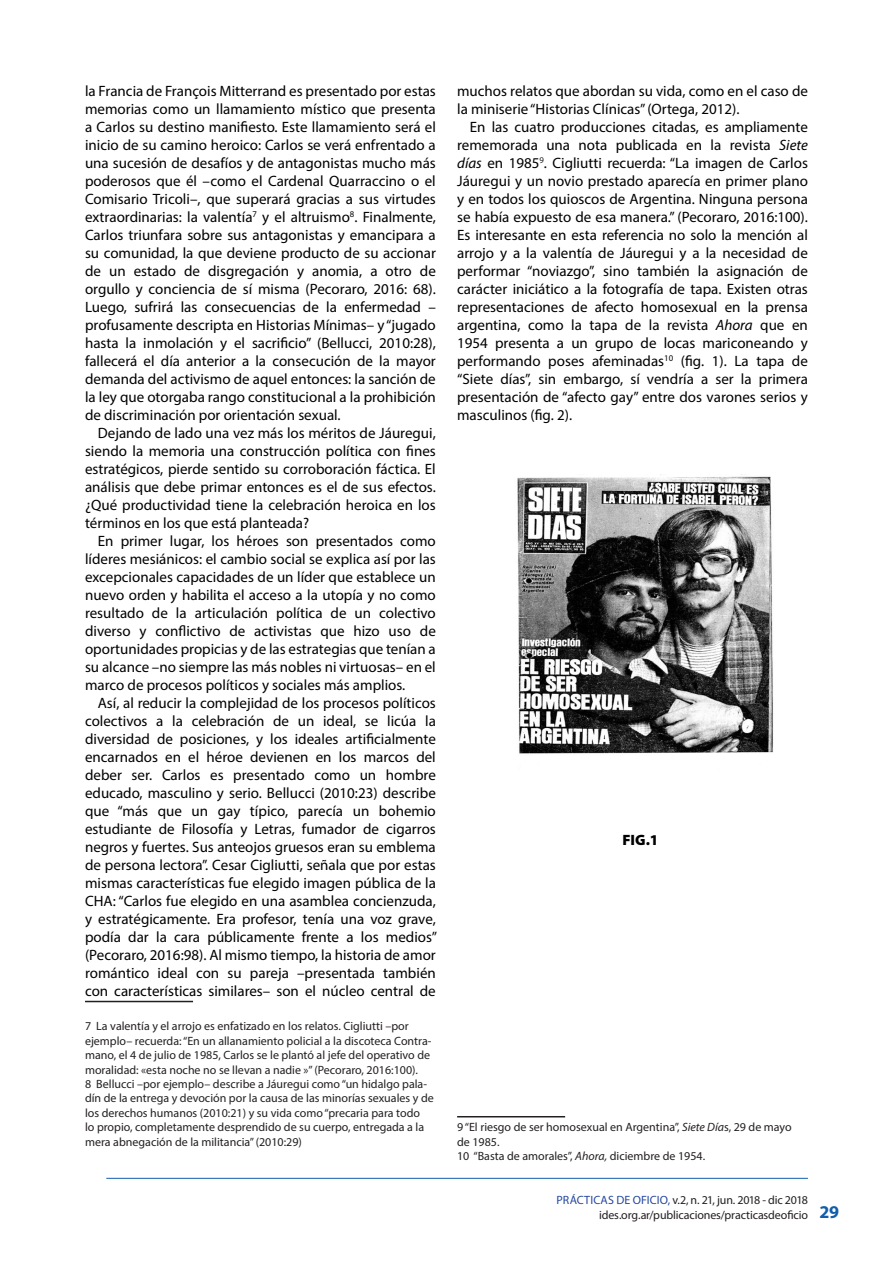
<style>
.page{position:relative;width:893px;height:1263px;background:#fff}
.page>*{position:absolute;margin:0;border:0;box-sizing:border-box;transform-origin:0 0}
.Estilo_de_párrafo_1{font:15px/18px "Myriad Pro";color:#000;text-align:justify}
.Estilo_de_párrafo_1-2{font:900 15px "Myriad Pro";color:#000}
.citas{font:12px/14.4px "Myriad Pro";color:#231f20}
.s1{font-style:italic}
.s2{color:#25489e}
.s3{font-weight:700;font-size:18px;color:#115eac}
</style>
<div class="page">
<hr style="left:106px;top:1178px;width:702px;height:1px;background:#115eac">
<hr style="left:85px;top:1001px;width:108px;height:1px;background:#231f20">
<img style="left:517px;top:476px;width:256px;height:278px">
<hr style="left:457px;top:1116px;width:108px;height:1px;background:#231f20">
<p class="Estilo_de_párrafo_1" style="left:85px;top:82px;width:352px">la Francia de François Mitterrand es presentado por estas memorias como un llamamiento místico que presenta a Carlos su destino manifiesto. Este llamamiento será el inicio de su camino heroico: Carlos se verá enfrentado a una sucesión de desafíos y de antagonistas mucho más poderosos que él –como el Cardenal Quarraccino o el Comisario Tricoli–, que superará gracias a sus virtudes extraordinarias: la valentía<sup>7</sup> y el altruismo<sup>8</sup>. Finalmente, Carlos triunfara sobre sus antagonistas y emancipara a su comunidad, la que deviene producto de su accionar de un estado de disgregación y anomia, a otro de orgullo y conciencia de sí misma (Pecoraro, 2016: 68).<br>Luego, sufrirá las consecuencias de la enfermedad – profusamente descripta en Historias Mínimas– y “jugado hasta la inmolación y el sacrificio” (Bellucci, 2010:28), fallecerá el día anterior a la consecución de la mayor demanda del activismo de aquel entonces: la sanción de la ley que otorgaba rango constitucional a la prohibición de discriminación por orientación sexual.</p>
<p class="Estilo_de_párrafo_1" style="left:85px;top:424px;width:352px;text-indent:13px">Dejando de lado una vez más los méritos de Jáuregui, siendo la memoria una construcción política con fines estratégicos, pierde sentido su corroboración fáctica. El análisis que debe primar entonces es el de sus efectos. ¿Qué productividad tiene la celebración heroica en los términos en los que está planteada?</p>
<p class="Estilo_de_párrafo_1" style="left:85px;top:532px;width:352px;text-indent:13px">En primer lugar, los héroes son presentados como líderes mesiánicos: el cambio social se explica así por las excepcionales capacidades de un líder que establece un nuevo orden y habilita el acceso a la utopía y no como resultado de la articulación política de un colectivo diverso y conflictivo de activistas que hizo uso de oportunidades propicias y de las estrategias que tenían a su alcance –no siempre las más nobles ni virtuosas– en el marco de procesos políticos y sociales más amplios.</p>
<p class="Estilo_de_párrafo_1" style="left:85px;top:694px;width:354px;text-indent:13px">Así, al reducir la complejidad de los procesos políticos colectivos a la celebración de un ideal, se licúa la diversidad de posiciones, y los ideales artificialmente encarnados en el héroe devienen en los marcos del deber ser. Carlos es presentado como un hombre educado, masculino y serio. Bellucci (2010:23) describe que “más que un gay típico, parecía un bohemio estudiante de Filosofía y Letras, fumador de cigarros negros y fuertes. Sus anteojos gruesos eran su emblema de persona lectora”. Cesar Cigliutti, señala que por estas mismas características fue elegido imagen pública de la CHA: “Carlos fue elegido en una asamblea concienzuda, y estratégicamente. Era profesor, tenía una voz grave, podía dar la cara públicamente frente a los medios” (Pecoraro, 2016:98). Al mismo tiempo, la historia de amor romántico ideal con su pareja –presentada también con características similares– son el núcleo central de</p>
<p class="citas" style="left:85px;top:1019px;width:348px">7 La valentía y el arrojo es enfatizado en los relatos. Cigliutti –por ejemplo– recuerda: “En un allanamiento policial a la discoteca Contra&shy;mano, el 4 de julio de 1985, Carlos se le plantó al jefe del operativo de moralidad: «esta noche no se llevan a nadie »” (Pecoraro, 2016:100).</p>
<p class="citas" style="left:85px;top:1076px;width:350px">8 Bellucci –por ejemplo– describe a Jáuregui como “un hidalgo pala&shy;dín de la entrega y devoción por la causa de las minorías sexuales y de los derechos humanos (2010:21) y su vida como “precaria para todo<br>lo propio, completamente desprendido de su cuerpo, entregada a la mera abnegación de la militancia” (2010:29)</p>
<p class="Estilo_de_párrafo_1" style="left:457px;top:82px;width:352px">muchos relatos que abordan su vida, como en el caso de la miniserie “Historias Clínicas” (Ortega, 2012).</p>
<p class="Estilo_de_párrafo_1" style="left:457px;top:118px;width:352px;text-indent:13px">En las cuatro producciones citadas, es ampliamente rememorada una nota publicada en la revista <span class="s1">Siete días</span> en 1985<sup>9</sup>. Cigliutti recuerda: “La imagen de Carlos Jáuregui y un novio prestado aparecía en primer plano y en todos los quioscos de Argentina. Ninguna persona se había expuesto de esa manera.” (Pecoraro, 2016:100).<br>Es interesante en esta referencia no solo la mención al arrojo y a la valentía de Jáuregui y a la necesidad de performar “noviazgo”, sino también la asignación de carácter iniciático a la fotografía de tapa. Existen otras representaciones de afecto homosexual en la prensa argentina, como la tapa de la revista <span class="s1">Ahora</span> que en 1954 presenta a un grupo de locas mariconeando y performando poses afeminadas<sup>10</sup> (fig. 1). La tapa de “Siete días”, sin embargo, sí vendría a ser la primera presentación de “afecto gay” entre dos varones serios y masculinos (fig. 2).</p>
<p class="Estilo_de_párrafo_1-2" style="left:622px;top:831px;width:38px">FIG.1</p>
<p class="citas" style="left:457px;top:1120px;width:336px">9 “El riesgo de ser homosexual en Argentina”, <span class="s1">Siete Día</span>s, 29 de mayo de 1985.</p>
<p class="citas" style="left:457px;top:1148px;width:250px">10 “Basta de amorales”, <span class="s1">Ahora,</span> diciembre de 1954.</p>
<p class="citas" style="left:599px;top:1193px;width:241px;text-indent:-43px"><span class="s2">PRÁCTICAS DE OFICIO,</span> v.2, n. 21, jun. 2018 - dic 2018 ides.org.ar/publicaciones/practicasdeoficio <span class="s3">29</span></p>
</div>
